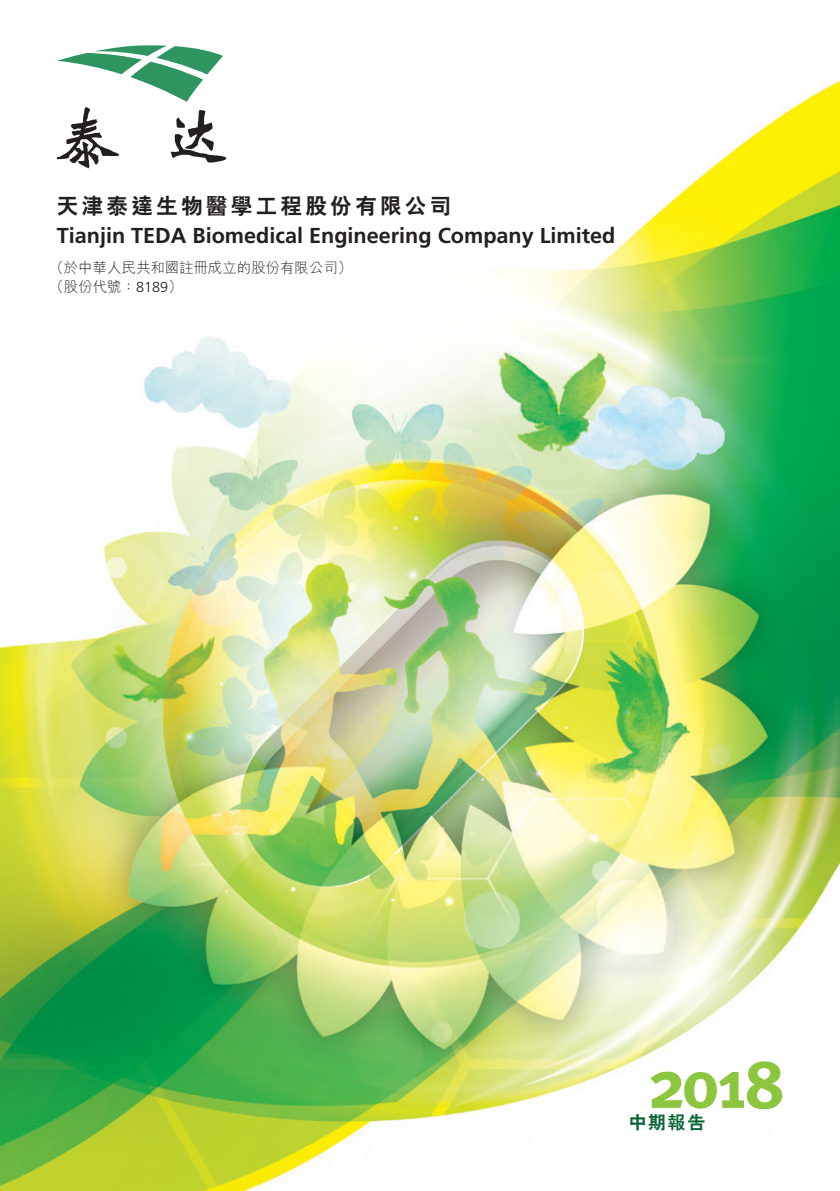
<style>
.page{position:relative;width:840px;height:1191px;background:#fff}
.page>*{position:absolute;margin:0;border:0;box-sizing:border-box;transform-origin:0 0}
.t1{font:700 68.6px "Meta";color:#8bc63e}
.t2{font:700 21.6px "Frutiger LT Std";color:#231f20}
.t3{font:800 21.6px "C Hei 2 HK";letter-spacing:.15em;color:#231f20}
.t4{font:800 17.8px "C Hei 2 HK";color:#0c6638}
.t5{font:300 14.4px/18.6px "M Hei HK";color:#231f20}
.s1{font-family:"Frutiger LT Std"}
</style>
<div class="page">
<img style="left:839px;top:45px;width:1px;height:1146px">
<img style="left:0;top:81px;width:839px;height:1110px">
<svg style="left:56px;top:45px;width:170px;height:123px"></svg>
<p class="t3" style="left:57px;top:195px;width:396px">天津泰達生物醫學工程股份有限公司</p>
<p class="t2" style="left:57px;top:222px;width:560px">Tianjin TEDA Biomedical Engineering Company Limited</p>
<p class="t5" style="left:49px;top:259px;width:304px">（於中華人民共和國註冊成立的股份有限公司(（股份代號：<span class="s1">8189</span>(</p>
<h1 class="t1" style="left:647px;top:1043px;width:139px">2018</h1>
<p class="t4" style="left:628px;top:1113px;width:78px">中期報告</p>
</div>
